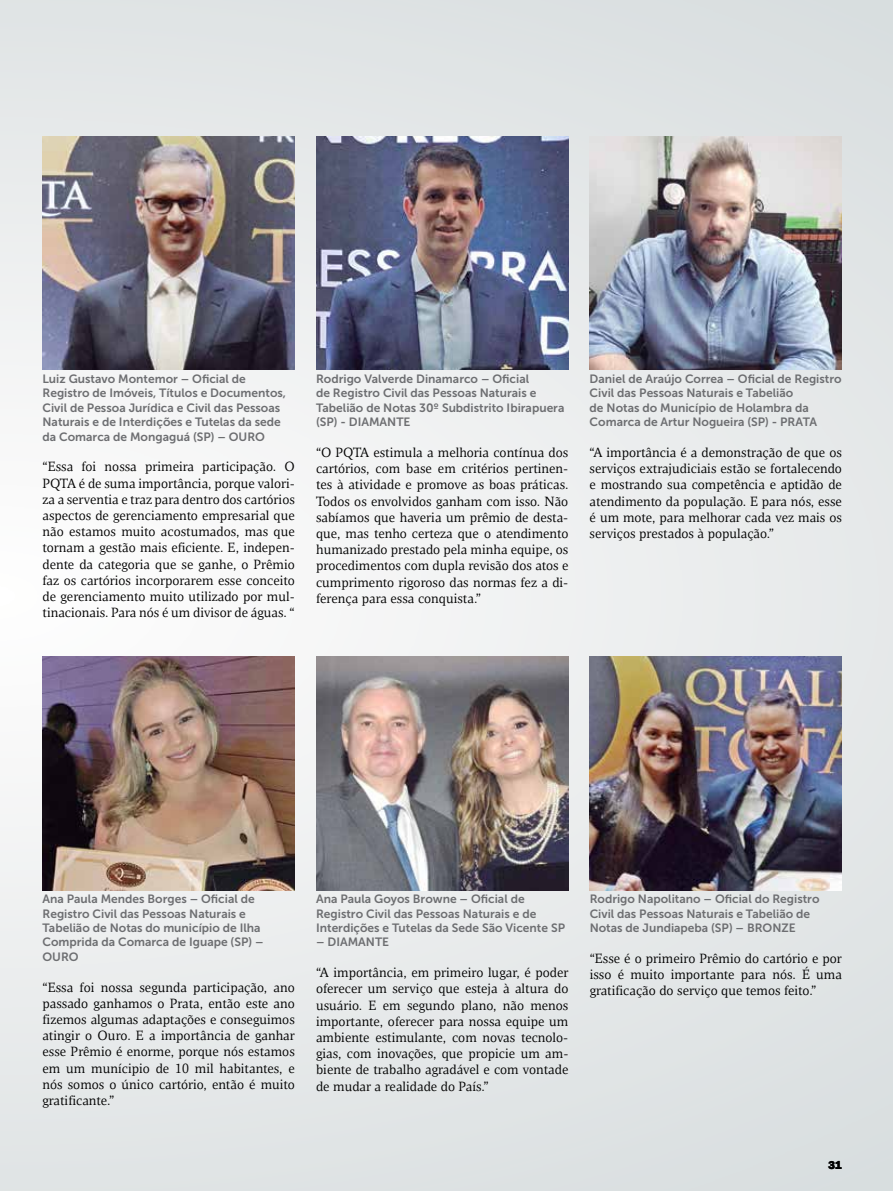
<style>
.page{position:relative;width:893px;height:1191px;background:#fff}
.page>*{position:absolute;margin:0;border:0;box-sizing:border-box;transform-origin:0 0}
.t1{font:13.5px/16.2px "NII Serif";color:#000;text-align:justify}
.t2{font:12px/14.4px "Museo Sans 700";color:#6d6e71}
.t3{font:800 12px "Franklin Gothic";color:#000}
</style>
<div class="page">
<img style="left:0;top:0;width:893px;height:1191px">
<img style="left:43px;top:136px;width:252px;height:234px">
<img style="left:316px;top:136px;width:252px;height:234px">
<img style="left:590px;top:136px;width:252px;height:234px">
<img style="left:316px;top:656px;width:252px;height:234px">
<img style="left:43px;top:656px;width:252px;height:234px">
<img style="left:590px;top:656px;width:252px;height:234px">
<p class="t2" style="left:43px;top:372px;width:245px">Luiz Gustavo Montemor – Oficial de Registro de Imóveis, Títulos e Documentos, Civil de Pessoa Jurídica e Civil das Pessoas Naturais e de Interdições e Tutelas da sede da Comarca de Mongaguá (SP) – OURO</p>
<p class="t2" style="left:316px;top:372px;width:250px">Rodrigo Valverde Dinamarco – Oficial<br>de Registro Civil das Pessoas Naturais e Tabelião de Notas 30º Subdistrito Ibirapuera (SP) - DIAMANTE</p>
<p class="t2" style="left:590px;top:372px;width:253px">Daniel de Araújo Correa – Oficial de Registro Civil das Pessoas Naturais e Tabelião<br>de Notas do Município de Holambra da Comarca de Artur Nogueira (SP) - PRATA</p>
<p class="t1" style="left:43px;top:459px;width:254px">“Essa foi nossa primeira participação. O PQTA é de suma importância, porque valori&shy;za a serventia e traz para dentro dos cartórios aspectos de gerenciamento empresarial que não estamos muito acostumados, mas que tornam a gestão mais eficiente. E, indepen&shy;dente da categoria que se ganhe, o Prêmio faz os cartórios incorporarem esse conceito de gerenciamento muito utilizado por mul&shy;tinacionais. Para nós é um divisor de águas. “</p>
<p class="t1" style="left:316px;top:444px;width:254px">“O PQTA estimula a melhoria contínua dos cartórios, com base em critérios pertinen&shy;tes à atividade e promove as boas práticas.<br>Todos os envolvidos ganham com isso. Não sabíamos que haveria um prêmio de desta&shy;que, mas tenho certeza que o atendimento humanizado prestado pela minha equipe, os procedimentos com dupla revisão dos atos e cumprimento rigoroso das normas fez a di&shy;ferença para essa conquista.”</p>
<p class="t1" style="left:590px;top:444px;width:254px">“A importância é a demonstração de que os serviços extrajudiciais estão se fortalecendo e mostrando sua competência e aptidão de atendimento da população. E para nós, esse é um mote, para melhorar cada vez mais os serviços prestados à população.”</p>
<p class="t2" style="left:43px;top:891px;width:222px">Ana Paula Mendes Borges – Oficial de<br>Registro Civil das Pessoas Naturais e<br>Tabelião de Notas do município de Ilha<br>Comprida da Comarca de Iguape (SP) –<br>OURO</p>
<p class="t2" style="left:590px;top:891px;width:231px">Rodrigo Napolitano – Oficial do Registro<br>Civil das Pessoas Naturais e Tabelião de<br>Notas de Jundiapeba (SP) – BRONZE</p>
<p class="t1" style="left:316px;top:964px;width:254px">“A importância, em primeiro lugar, é poder oferecer um serviço que esteja à altura do usuário. E em segundo plano, não menos importante, oferecer para nossa equipe um ambiente estimulante, com novas tecnolo&shy;gias, com inovações, que propicie um am&shy;biente de trabalho agradável e com vontade de mudar a realidade do País.”</p>
<p class="t2" style="left:316px;top:891px;width:250px">Ana Paula Goyos Browne – Oficial de<br>Registro Civil das Pessoas Naturais e de<br>Interdições e Tutelas da Sede São Vicente SP</p>
<p class="t2" style="left:316px;top:935px;width:75px">– DIAMANTE</p>
<p class="t1" style="left:590px;top:950px;width:254px">“Esse é o primeiro Prêmio do cartório e por isso é muito importante para nós. É uma gratificação do serviço que temos feito.”</p>
<p class="t1" style="left:43px;top:978px;width:254px">“Essa foi nossa segunda participação, ano passado ganhamos o Prata, então este ano fizemos algumas adaptações e conseguimos atingir o Ouro. E a importância de ganhar esse Prêmio é enorme, porque nós estamos em um munícipio de 10 mil habitantes, e nós somos o único cartório, então é muito gratificante.”</p>
<p class="t3" style="left:828px;top:1157px;width:15px">31</p>
</div>
